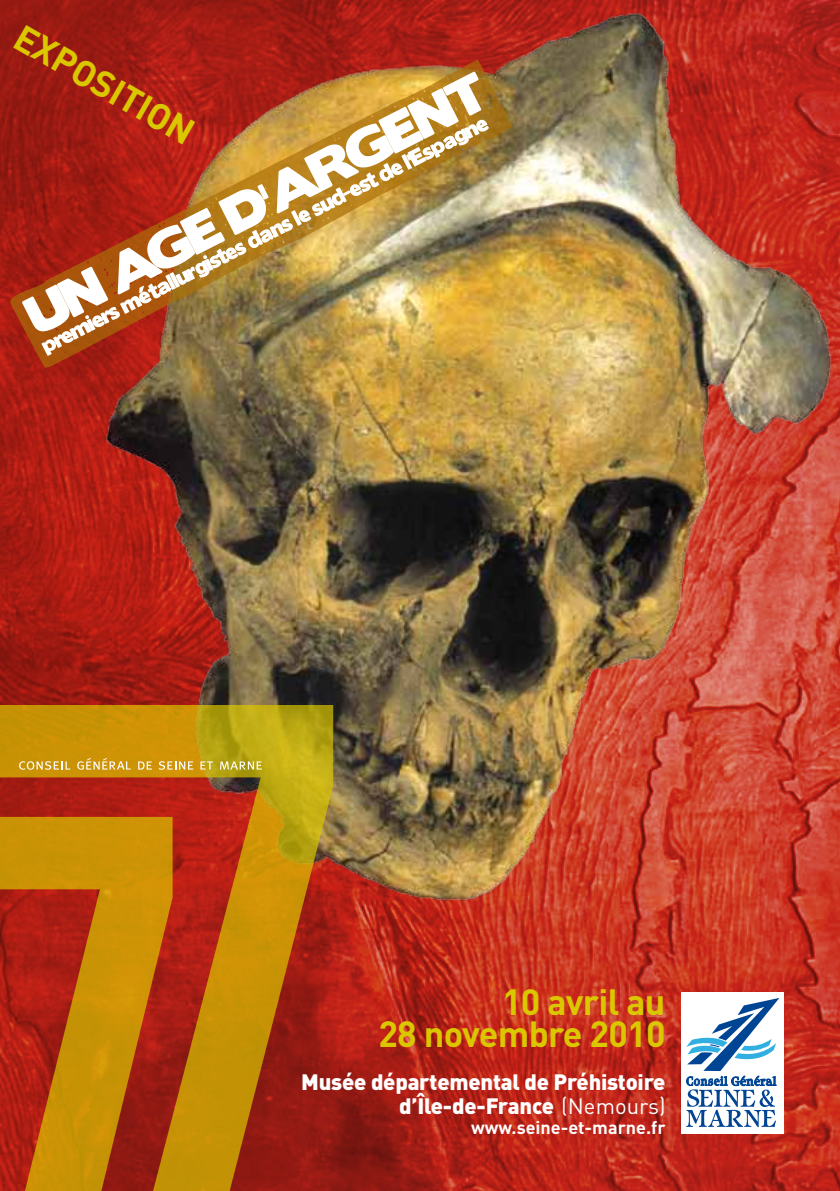
<style>
.page{position:relative;width:840px;height:1191px;background:#fff}
.page>*{position:absolute;margin:0;border:0;box-sizing:border-box;transform-origin:0 0}
.t1{font:700 36.4px "DIN";color:#dbc700}
.t2{font:700 36px/32px "DIN";letter-spacing:-.02em;color:#dbc700;text-align:right}
.t3{font:900 22px/24px "DIN";letter-spacing:-.01em;color:#fff;text-align:right}
.t4{font:700 18px "DIN";color:#fff}
.s1{font-weight:400}
</style>
<div class="page">
<img style="left:0;top:0;width:839px;height:1191px">
<img style="left:79px;top:0;width:760px;height:939px">
<img style="left:0;top:706px;width:469px;height:485px">
<svg style="left:19px;top:761px;width:51px;height:8px"></svg>
<svg style="left:77px;top:758px;width:54px;height:11px"></svg>
<svg style="left:138px;top:761px;width:14px;height:8px"></svg>
<svg style="left:158px;top:761px;width:35px;height:8px"></svg>
<svg style="left:200px;top:761px;width:13px;height:8px"></svg>
<svg style="left:220px;top:761px;width:42px;height:8px"></svg>
<div style="left:680px;top:992px;width:102px;height:142px;background:#fff"></div>
<svg style="left:686px;top:998px;width:93px;height:129px"></svg>
<img style="left:10px;top:60px;width:505px;height:308px">
<svg style="left:22px;top:72px;width:459px;height:259px;background:#b45131"></svg>
<img style="left:41px;top:120px;width:447px;height:236px">
<h1 class="t1" style="left:29px;top:14px;width:202px;rotate:30deg">EXPOSITION</h1>
<h2 class="t2" style="left:378px;top:984px;width:288px">10 avril au<br>28 novembre 2010</h2>
<p class="t3" style="left:301px;top:1068px;width:366px">Musée départemental de Préhistoire d’Île-de-France <span class="s1">(Nemours)</span></p>
<p class="t4" style="left:471px;top:1115px;width:196px">www.seine-et-marne.fr</p>
</div>
